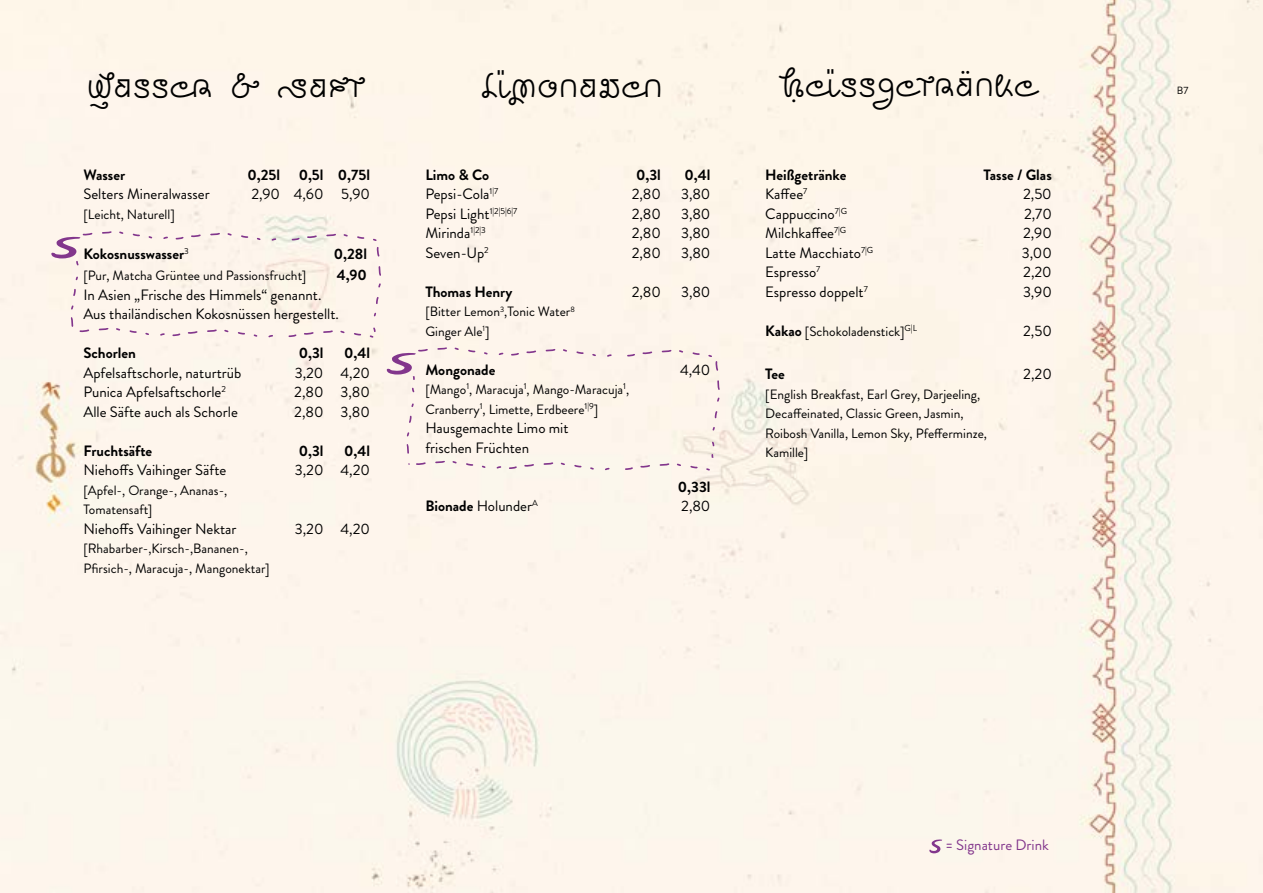
<style>
.page{position:relative;width:1263px;height:893px;background:#fef5ec}
.page>*{position:absolute;margin:0;border:0;box-sizing:border-box;transform-origin:0 0}
.t1{font:37.5px "Mongolian Deathworm";color:#000}
.t2{font:15px/19.5px "Brandon Grotesque";color:#000}
.t3{font:700 15px "Brandon Grotesque";color:#000}
.t4{font:15px "Brandon Grotesque";color:#82368c}
.t5{font:13.5px/19.5px "Brandon Grotesque";color:#000}
.t6{font:10.5px "Brandon Grotesque";color:#000}
.s1{font-weight:700}
.s2{font-weight:700;font-size:15px}
</style>
<div class="page">
<svg style="left:51px;top:230px;width:334px;height:110px;background:#faf0e8"></svg>
<div style="left:386px;top:346px;width:334px;height:127px;background:#fef5ec"></div>
<svg style="left:929px;top:839px;width:13px;height:14px"></svg>
<h1 class="t1" style="left:89px;top:66px;width:280px">Wasser &amp; Saft</h1>
<h1 class="t1" style="left:482px;top:66px;width:184px">Limonaden</h1>
<h1 class="t1" style="left:783px;top:65px;width:257px">Heissgetränke</h1>
<p class="t3" style="left:83px;top:164px;width:43px">Wasser</p>
<p class="t3" style="left:247px;top:164px;width:124px">0,25l 0,5l 0,75l</p>
<p class="t2" style="left:83px;top:185px;width:128px">Selters Mineralwasser</p>
<p class="t2" style="left:251px;top:185px;width:120px">2,90 4,60 5,90</p>
<p class="t5" style="left:83px;top:205px;width:93px">[Leicht, Naturell]</p>
<p class="t3" style="left:83px;top:244px;width:107px">Kokosnusswasser<sup>3</sup></p>
<p class="t3" style="left:334px;top:244px;width:35px">0,28l</p>
<p class="t5" style="left:83px;top:266px;width:224px">[Pur, Matcha Grüntee und Passionsfrucht]</p>
<p class="t3" style="left:337px;top:265px;width:32px">4,90</p>
<p class="t2" style="left:83px;top:285px;width:257px">In Asien „Frische des Himmels“ genannt.<br>Aus thailändischen Kokosnüssen hergestellt.</p>
<p class="t3" style="left:83px;top:343px;width:54px">Schorlen</p>
<p class="t3" style="left:299px;top:343px;width:26px">0,3l</p>
<p class="t3" style="left:344px;top:343px;width:27px">0,4l</p>
<p class="t2" style="left:83px;top:363px;width:159px">Apfelsaftschorle, naturtrüb</p>
<p class="t2" style="left:295px;top:363px;width:77px">3,20 4,20</p>
<p class="t2" style="left:83px;top:383px;width:144px">Punica Apfelsaftschorle<sup>2</sup></p>
<p class="t2" style="left:294px;top:383px;width:77px">2,80 3,80</p>
<p class="t2" style="left:83px;top:402px;width:156px">Alle Säfte auch als Schorle</p>
<p class="t2" style="left:294px;top:402px;width:77px">2,80 3,80</p>
<p class="t3" style="left:83px;top:440px;width:70px">Fruchtsäfte</p>
<p class="t3" style="left:299px;top:440px;width:26px">0,3l</p>
<p class="t3" style="left:344px;top:440px;width:27px">0,4l</p>
<p class="t2" style="left:83px;top:461px;width:144px">Niehoffs Vaihinger Säfte</p>
<p class="t2" style="left:295px;top:461px;width:77px">3,20 4,20</p>
<p class="t5" style="left:83px;top:481px;width:145px">[Apfel-, Orange-, Ananas-,<br>Tomatensaft]</p>
<p class="t2" style="left:83px;top:519px;width:155px">Niehoffs Vaihinger Nektar</p>
<p class="t2" style="left:295px;top:519px;width:77px">3,20 4,20</p>
<p class="t5" style="left:83px;top:539px;width:188px">[Rhabarber-,Kirsch-,Bananen-,<br>Pfirsich-, Maracuja-, Mangonektar]</p>
<p class="t3" style="left:425px;top:164px;width:65px">Limo &amp; Co</p>
<p class="t3" style="left:636px;top:164px;width:26px">0,3l</p>
<p class="t3" style="left:685px;top:164px;width:27px">0,4l</p>
<p class="t2" style="left:425px;top:185px;width:74px">Pepsi-Cola<sup>1|7</sup></p>
<p class="t2" style="left:632px;top:185px;width:31px">2,80</p>
<p class="t2" style="left:681px;top:185px;width:31px">3,80</p>
<p class="t2" style="left:425px;top:204px;width:93px">Pepsi Light<sup>1|2|5|6|7</sup></p>
<p class="t2" style="left:632px;top:204px;width:31px">2,80</p>
<p class="t2" style="left:681px;top:204px;width:31px">3,80</p>
<p class="t2" style="left:425px;top:224px;width:62px">Mirinda<sup>1|2|3</sup></p>
<p class="t2" style="left:632px;top:224px;width:31px">2,80</p>
<p class="t2" style="left:681px;top:224px;width:31px">3,80</p>
<p class="t2" style="left:425px;top:243px;width:65px">Seven-Up<sup>2</sup></p>
<p class="t2" style="left:632px;top:243px;width:31px">2,80</p>
<p class="t2" style="left:681px;top:243px;width:31px">3,80</p>
<p class="t3" style="left:425px;top:281px;width:89px">Thomas Henry</p>
<p class="t2" style="left:632px;top:282px;width:31px">2,80</p>
<p class="t2" style="left:681px;top:282px;width:31px">3,80</p>
<p class="t5" style="left:425px;top:302px;width:151px">[Bitter Lemon<sup>3</sup>,Tonic Water<sup>8<br></sup>Ginger Ale<sup>1</sup>]</p>
<p class="t3" style="left:425px;top:359px;width:72px">Mongonade</p>
<p class="t2" style="left:680px;top:360px;width:32px">4,40</p>
<p class="t5" style="left:425px;top:380px;width:205px">[Mango<sup>1</sup>, Maracuja<sup>1</sup>, Mango-Maracuja<sup>1</sup>,<br>Cranberry<sup>1</sup>, Limette, Erdbeere<sup>1|9</sup>]</p>
<p class="t2" style="left:425px;top:419px;width:145px">Hausgemachte Limo mit frischen Früchten</p>
<p class="t3" style="left:678px;top:476px;width:34px">0,33l</p>
<p class="t2" style="left:425px;top:497px;width:114px"><span class="s1">Bionade</span> Holunder<sup>A</sup></p>
<p class="t2" style="left:681px;top:497px;width:31px">2,80</p>
<p class="t3" style="left:765px;top:164px;width:83px">Heißgetränke</p>
<p class="t3" style="left:983px;top:164px;width:70px">Tasse / Glas</p>
<p class="t2" style="left:765px;top:184px;width:44px">Kaffee<sup>7</sup></p>
<p class="t2" style="left:1023px;top:184px;width:30px">2,50</p>
<p class="t2" style="left:765px;top:204px;width:83px">Cappuccino<sup>7|G</sup></p>
<p class="t2" style="left:1024px;top:204px;width:29px">2,70</p>
<p class="t2" style="left:765px;top:223px;width:83px">Milchkaffee<sup>7|G</sup></p>
<p class="t2" style="left:1023px;top:223px;width:30px">2,90</p>
<p class="t2" style="left:765px;top:243px;width:109px">Latte Macchiato<sup>7|G</sup></p>
<p class="t2" style="left:1022px;top:243px;width:32px">3,00</p>
<p class="t2" style="left:765px;top:262px;width:57px">Espresso<sup>7</sup></p>
<p class="t2" style="left:1023px;top:262px;width:30px">2,20</p>
<p class="t2" style="left:765px;top:282px;width:104px">Espresso doppelt<sup>7</sup></p>
<p class="t2" style="left:1023px;top:282px;width:30px">3,90</p>
<p class="t5" style="left:765px;top:321px;width:153px"><span class="s2">Kakao</span> [Schokoladenstick]<sup>G|L</sup></p>
<p class="t2" style="left:1023px;top:321px;width:30px">2,50</p>
<p class="t3" style="left:765px;top:363px;width:21px">Tee</p>
<p class="t2" style="left:1023px;top:364px;width:30px">2,20</p>
<p class="t5" style="left:765px;top:384px;width:223px">[English Breakfast, Earl Grey, Darjeeling, Decaffeinated, Classic Green, Jasmin, Roibosh Vanilla, Lemon Sky, Pfefferminze, Kamille]</p>
<p class="t4" style="left:945px;top:834px;width:105px">= Signature Drink</p>
<p class="t6" style="left:1177px;top:83px;width:13px">B7</p>
</div>
